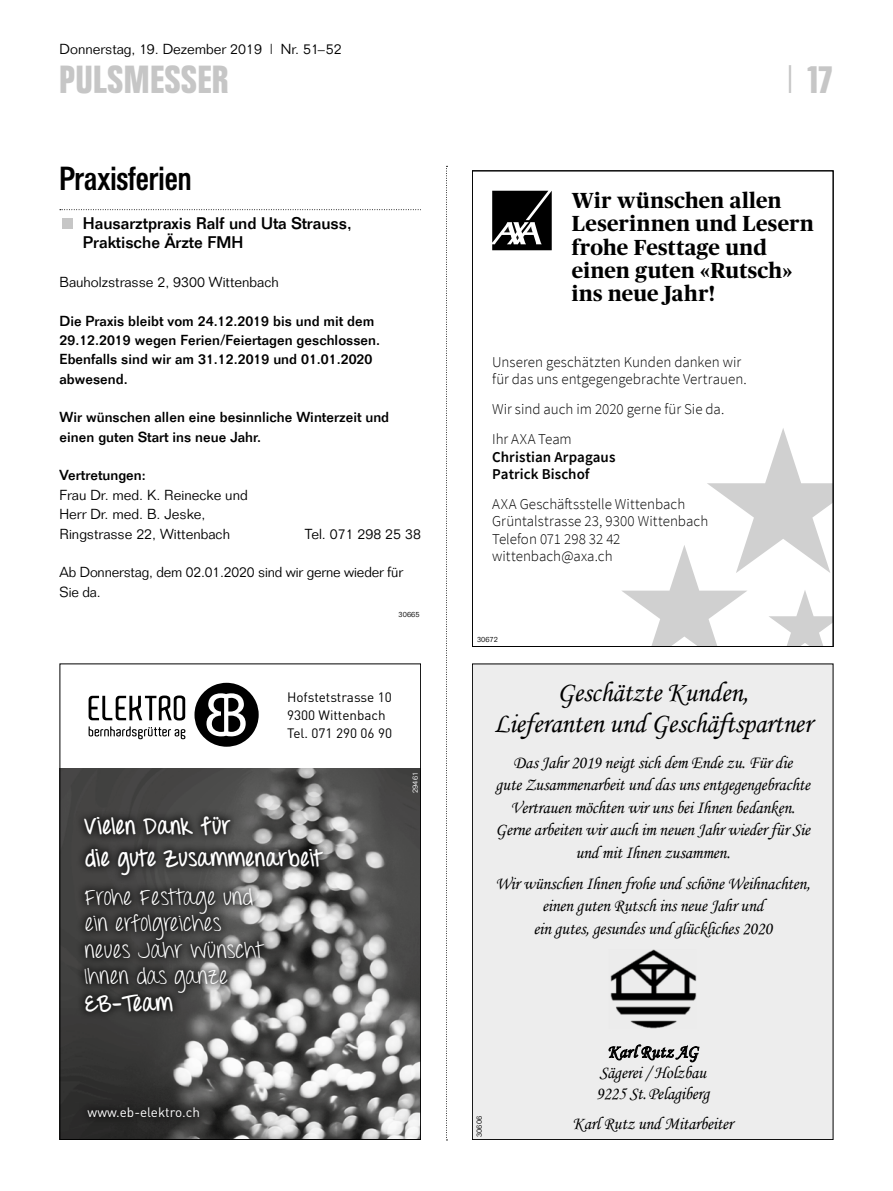
<style>
.page{position:relative;width:893px;height:1191px;background:#fff}
.page>*{position:absolute;margin:0;border:0;box-sizing:border-box;transform-origin:0 0}
.t1{font:700 39px "Folio Condensed BQ";letter-spacing:.02em;color:#c6c6c6}
.t2{font:500 33px "Folio Condensed BQ";color:#000}
.t3{font:28.5px/31.5px "Monotype Corsiva";letter-spacing:-.01em;color:#000;text-align:center;scale:.96 1}
.t4{font:22.5px/26.4px "Throw My Hands Upinthe Air";letter-spacing:.02em;color:#fff}
.t5{font:700 22.5px/31.5px "Throw My Hands Upinthe Air";letter-spacing:.02em;color:#fff}
.t6{font:700 21.75px/23.2px "Publico Headline";letter-spacing:.015em;color:#000}
.t7{font:18px/22.5px "Monotype Corsiva";letter-spacing:-.01em;color:#000;text-align:center;scale:.96 1}
.t8{font:500 16.5px/19.4px "Folio";color:#000}
.t9{font:300 15px/17.2px "Source Sans Pro";color:#000}
.t10{font:600 15px/17.2px "Source Sans Pro";letter-spacing:.005em;color:#000}
.t11{font:500 14.25px/19.4px "Folio";color:#000}
.t12{font:300 14.25px/19.4px "Folio";color:#000}
.t13{font:13.5px/18px "DIN";color:#000}
.t14{font:13.5px "DIN";color:#fff}
.t15{font:300 7.5px "Folio";color:#000}
.t16{font:300 7.5px "Folio";letter-spacing:.02em;color:#fff}
.s1{font-family:"Folio";font-weight:300}
</style>
<div class="page">
<svg style="left:446px;top:166px;width:1px;height:974px"></svg>
<svg style="left:60px;top:209px;width:361px;height:1px"></svg>
<div style="left:62px;top:219px;width:10px;height:10px;background:#c6c6c6"></div>
<div style="left:472px;top:664px;width:361px;height:475px;background:#ededed"></div>
<img style="left:610px;top:949px;width:87px;height:80px">
<svg style="left:608px;top:1044px;width:92px;height:18px"></svg>
<svg style="left:622px;top:428px;width:209px;height:216px"></svg>
<svg style="left:492px;top:191px;width:60px;height:59px;background:#2e2e2e"></svg>
<img style="left:62px;top:768px;width:357px;height:369px">
<svg style="left:194px;top:683px;width:65px;height:63px"></svg>
<svg style="left:89px;top:695px;width:96px;height:25px"></svg>
<svg style="left:89px;top:726px;width:96px;height:13px"></svg>
<div style="left:80px;top:1099px;width:128px;height:26px;background:#000;opacity:.75"></div>
<div style="left:75px;top:808px;width:256px;height:212px;background:#000;opacity:.75"></div>
<p class="t12" style="left:60px;top:39px;width:284px">Donnerstag, 19. Dezember 2019 | Nr. 51–52</p>
<h1 class="t1" style="left:60px;top:58px;width:171px">PULSMESSER</h1>
<h1 class="t1" style="left:786px;top:58px;width:49px"><span class="s1">|</span> 17</h1>
<h2 class="t2" style="left:60px;top:160px;width:133px">Praxisferien</h2>
<p class="t8" style="left:83px;top:213px;width:270px">Hausarztpraxis Ralf und Uta Strauss,<br>Praktische Ärzte FMH</p>
<p class="t12" style="left:60px;top:272px;width:221px">Bauholzstrasse 2, 9300 Wittenbach</p>
<p class="t11" style="left:60px;top:311px;width:322px">Die Praxis bleibt vom 24.12.2019 bis und mit dem 29.12.2019 wegen Ferien/Feiertagen geschlossen.<br>Ebenfalls sind wir am 31.12.2019 und 01.01.2020 abwesend.</p>
<p class="t11" style="left:60px;top:407px;width:331px">Wir wünschen allen eine besinnliche Winterzeit und einen guten Start ins neue Jahr.</p>
<p class="t11" style="left:60px;top:465px;width:88px">Vertretungen:</p>
<p class="t12" style="left:60px;top:485px;width:190px">Frau Dr. med. K. Reinecke und<br>Herr Dr. med. B. Jeske,<br>Ringstrasse 22, Wittenbach</p>
<p class="t12" style="left:305px;top:524px;width:118px">Tel. 071 298 25 38</p>
<p class="t12" style="left:60px;top:562px;width:345px">Ab Donnerstag, dem 02.01.2020 sind wir gerne wieder für<br>Sie da.</p>
<p class="t15" style="left:399px;top:609px;width:22px">30665</p>
<p class="t13" style="left:287px;top:688px;width:107px">Hofstetstrasse 10<br>9300 Wittenbach<br>Tel. 071 290 06 90</p>
<p class="t5" style="left:85px;top:812px;width:239px">Vielen Dank für<br>die gute Zusammenarbeit</p>
<p class="t4" style="left:85px;top:886px;width:180px">Frohe Festtage und ein erfolgreiches neues Jahr wünscht<br>Ihnen das ganze</p>
<p class="t5" style="left:85px;top:988px;width:92px">EB-Team</p>
<p class="t16" style="left:411px;top:793px;width:23px;rotate:-90deg">29461</p>
<p class="t14" style="left:88px;top:1103px;width:114px">www.eb-elektro.ch</p>
<p class="t6" style="left:572px;top:188px;width:243px">Wir wünschen allen<br>Leserinnen und Lesern frohe Festtage und einen guten «Rutsch» ins neue Jahr!</p>
<p class="t9" style="left:492px;top:353px;width:256px">Unseren geschätzten Kunden danken wir für das uns entgegengebrachte Vertrauen.</p>
<p class="t9" style="left:492px;top:394px;width:234px;line-height:30.2px">Wir sind auch im 2020 gerne für Sie da.<br>Ihr AXA Team</p>
<p class="t10" style="left:492px;top:448px;width:125px">Christian Arpagaus<br>Patrick Bischof</p>
<p class="t9" style="left:492px;top:495px;width:218px">AXA Geschäftsstelle Wittenbach<br>Grüntalstrasse 23, 9300 Wittenbach<br>Telefon 071 298 32 42 wittenbach@axa.ch</p>
<p class="t15" style="left:477px;top:635px;width:22px">30672</p>
<h3 class="t3" style="left:494px;top:676px;width:333px">Geschätzte Kunden,<br>Lieferanten und Geschäftspartner</h3>
<p class="t7" style="left:495px;top:751px;width:329px">Das Jahr 2019 neigt sich dem Ende zu. Für die<br>gute Zusammenarbeit und das uns entgegengebrachte Vertrauen möchten wir uns bei Ihnen bedanken.<br>Gerne arbeiten wir auch im neuen Jahr wieder für Sie und mit Ihnen zusammen.</p>
<p class="t7" style="left:495px;top:872px;width:329px">Wir wünschen Ihnen frohe und schöne Weihnachten, einen guten Rutsch ins neue Jahr und<br>ein gutes, gesundes und glückliches 2020</p>
<p class="t15" style="left:475px;top:1137px;width:23px;rotate:-90deg">30606</p>
<p class="t7" style="left:596px;top:1041px;width:120px;line-height:21px">Karl Rutz AG<br>Sägerei / Holzbau<br>9225 St. Pelagiberg</p>
<p class="t7" style="left:572px;top:1112px;width:169px">Karl Rutz und Mitarbeiter</p>
</div>
